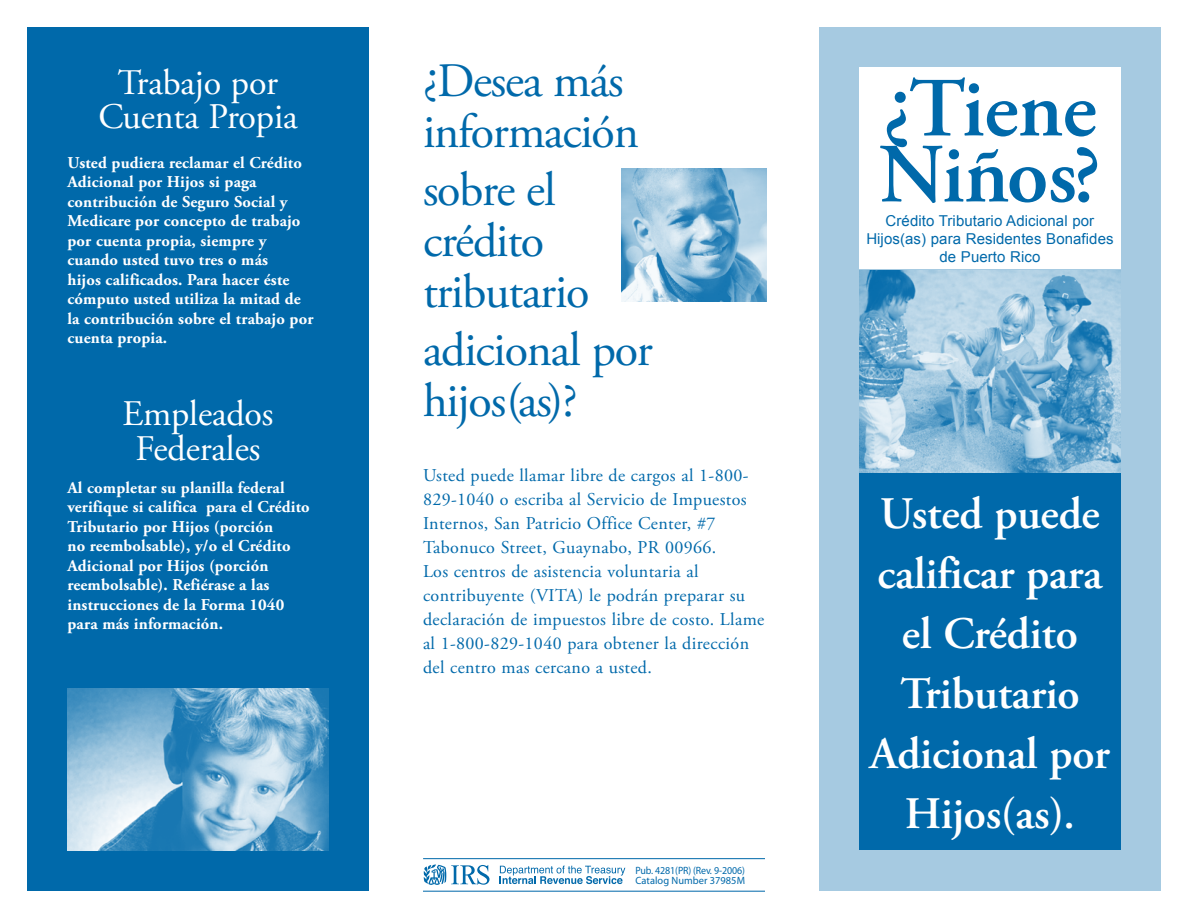
<style>
.page{position:relative;width:1188px;height:918px;background:#fff}
.page>*{position:absolute;margin:0;border:0;box-sizing:border-box;transform-origin:0 0}
.t1{font:600 84px/66px "Adobe Garamond Pro";letter-spacing:-.005em;color:#0069aa}
.t2{font:48px/51px "Adobe Garamond Pro";letter-spacing:-.025em;color:#0069aa}
.t3{font:600 45px/60px "Adobe Garamond Pro";letter-spacing:-.005em;color:#fff;text-align:center}
.t4{font:36px/34.5px "Adobe Garamond Pro";letter-spacing:-.005em;color:#fff;text-align:center}
.t5{font:18px/24px "Adobe Garamond Pro";letter-spacing:.02em;color:#0069aa}
.t6{font:700 16.5px/19.5px "Adobe Garamond Pro";letter-spacing:.01em;color:#fff}
.t7{font:15px/18px "Arial";letter-spacing:.005em;color:#0069aa;text-align:center}
.t8{font:10.65px/10.6px "Helvetica";letter-spacing:.005em;color:#0069aa;scale:.94 1}
</style>
<div class="page">
<hr style="left:423px;top:858px;width:342px;height:1px;background:#0069aa">
<svg style="left:424px;top:864px;width:66px;height:21px"></svg>
<hr style="left:423px;top:891px;width:342px;height:1px;background:#0069aa">
<svg style="left:500px;top:866px;width:125px;height:18px"></svg>
<div style="left:27px;top:27px;width:342px;height:864px;background:#0069aa"></div>
<div style="left:819px;top:27px;width:342px;height:864px;background:#a6cae1"></div>
<div style="left:859px;top:68px;width:261px;height:201px;background:#fff"></div>
<div style="left:859px;top:472px;width:261px;height:378px;background:#0069aa"></div>
<img style="left:621px;top:168px;width:145px;height:134px">
<img style="left:859px;top:270px;width:261px;height:202px">
<img style="left:68px;top:688px;width:261px;height:162px">
<h3 class="t4" style="left:98px;top:66px;width:201px">Trabajo por<br>Cuenta Propia</h3>
<p class="t6" style="left:68px;top:153px;width:248px">Usted pudiera reclamar el Crédito<br>Adicional por Hijos si paga contribución de Seguro Social y<br>Medicare por concepto de trabajo por cuenta propia, siempre y cuando usted tuvo tres o más<br>hijos calificados. Para hacer éste cómputo usted utiliza la mitad de la contribución sobre el trabajo por cuenta propia.</p>
<h3 class="t4" style="left:122px;top:398px;width:153px">Empleados<br>Federales</h3>
<p class="t6" style="left:68px;top:478px;width:244px">Al completar su planilla federal verifique si califica para el Crédito<br>Tributario por Hijos (porción<br>no reembolsable), y/o el Crédito<br>Adicional por Hijos (porción reembolsable). Refiérase a las instrucciones de la Forma 1040 para más información.</p>
<h2 class="t2" style="left:423px;top:57px;width:217px">¿Desea más información</h2>
<h2 class="t2" style="left:423px;top:166px;width:168px">sobre el crédito tributario</h2>
<h2 class="t2" style="left:423px;top:326px;width:231px">adicional por hijos(as)?</h2>
<p class="t5" style="left:423px;top:464px;width:343px">Usted puede llamar libre de cargos al 1-800- 829-1040 o escriba al Servicio de Impuestos Internos, San Patricio Office Center, #7<br>Tabonuco Street, Guaynabo, PR 00966.<br>Los centros de asistencia voluntaria al contribuyente (VITA) le podrán preparar su declaración de impuestos libre de costo. Llame al 1-800-829-1040 para obtener la dirección del centro mas cercano a usted.</p>
<p class="t8" style="left:635px;top:865px;width:118px">Pub. 4281(PR) (Rev. 9-2006)<br>Catalog Number 37985M</p>
<h1 class="t1" style="left:879px;top:77px;width:223px">¿Tiene<br>Niños?</h1>
<p class="t7" style="left:866px;top:212px;width:249px">Crédito Tributario Adicional por<br>Hijos(as) para Residentes Bonafides de Puerto Rico</p>
<h3 class="t3" style="left:870px;top:484px;width:241px">Usted puede calificar para el Crédito<br>Tributario<br>Adicional por<br>Hijos(as).</h3>
</div>
